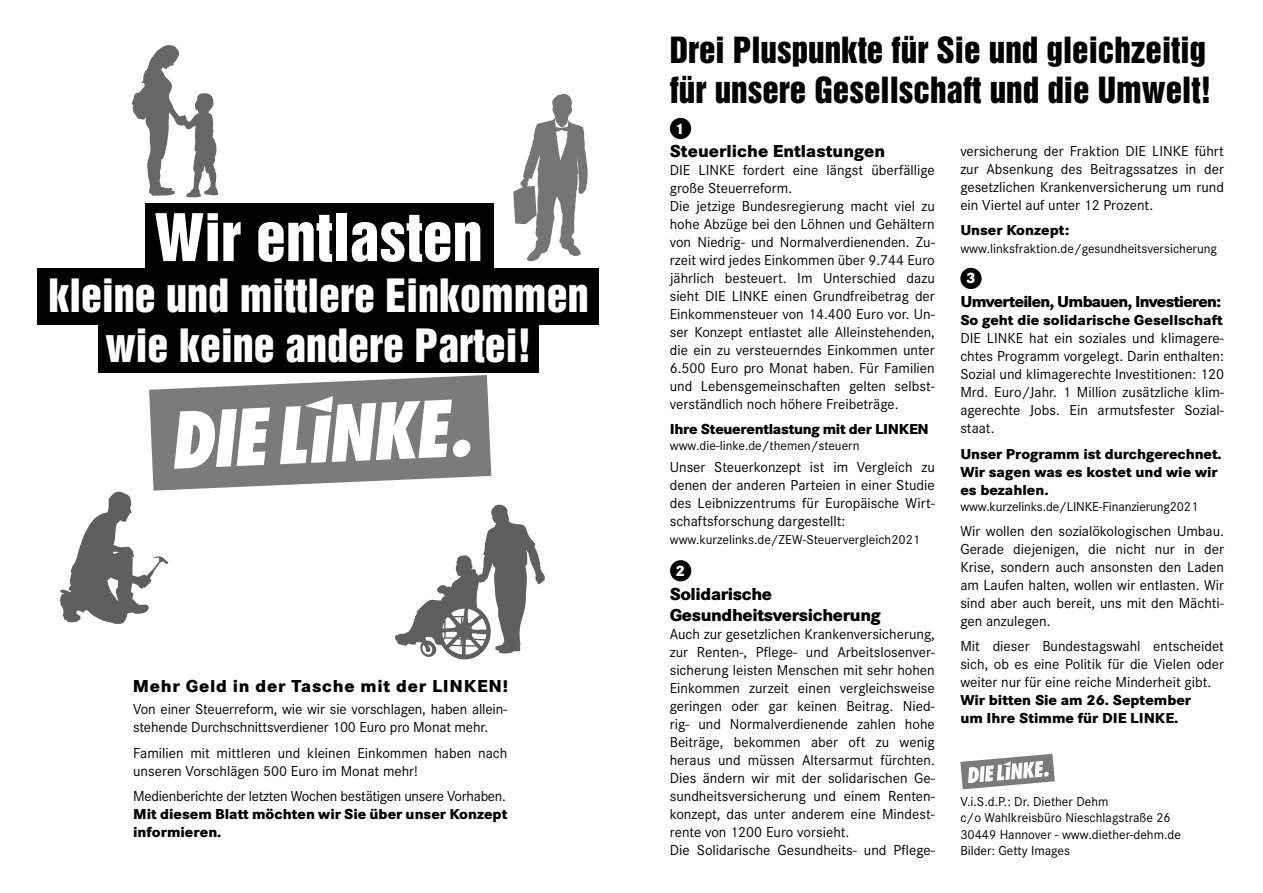
<style>
.page{position:relative;width:1263px;height:893px;background:#fff}
.page>*{position:absolute;margin:0;border:0;box-sizing:border-box;transform-origin:0 0}
.t1{font:60px "Helvetica Inserat";color:#fff}
.t2{font:42px/50.4px "Helvetica Inserat";color:#fff;text-align:center}
.t3{font:33px/39.6px "Helvetica Inserat";color:#000}
.t4{font:800 18px "Corporate S";letter-spacing:-.02em;color:#000}
.t5{font:800 18px "Corporate S";letter-spacing:.04em;color:#000}
.t6{font:800 18px "Corporate S";color:#000}
.t7{font:800 16.5px "Corporate S";letter-spacing:-.04em;color:#000}
.t8{font:800 15.6px "Corporate S";color:#fff}
.t9{font:15px/18px "Corporate S";color:#000;text-align:justify}
.t10{font:800 15px/18px "Corporate S";color:#000}
.t11{font:15px "Corporate S";letter-spacing:-.02em;color:#000}
.t12{font:800 15px "Corporate S";letter-spacing:-.02em;color:#000}
.t13{font:13.5px/16.2px "Corporate S";color:#000}
</style>
<div class="page">
<div style="left:670px;top:118px;width:21px;height:21px;background:#000;border-radius:50%"></div>
<div style="left:670px;top:560px;width:21px;height:21px;background:#000;border-radius:50%"></div>
<div style="left:960px;top:268px;width:21px;height:21px;background:#000;border-radius:50%"></div>
<svg style="left:960px;top:754px;width:95px;height:35px"></svg>
<img style="left:395px;top:504px;width:150px;height:156px">
<img style="left:59px;top:491px;width:110px;height:133px">
<div style="left:145px;top:203px;width:349px;height:68px;background:#000"></div>
<div style="left:37px;top:268px;width:561px;height:57px;background:#000"></div>
<div style="left:98px;top:318px;width:441px;height:55px;background:#000"></div>
<svg style="left:149px;top:375px;width:342px;height:116px"></svg>
<img style="left:514px;top:94px;width:74px;height:168px">
<img style="left:131px;top:45px;width:87px;height:153px">
<p class="t1" style="left:154px;top:202px;width:330px">Wir entlasten</p>
<p class="t2" style="left:48px;top:271px;width:542px">kleine und mittlere Einkommen wie keine andere Partei!</p>
<p class="t5" style="left:133px;top:676px;width:377px">Mehr Geld in der Tasche mit der LINKEN!</p>
<p class="t9" style="left:133px;top:701px;width:376px">Von einer Steuerreform, wie wir sie vorschlagen, haben allein&shy;stehende Durchschnittsverdiener 100 Euro pro Monat mehr.</p>
<p class="t9" style="left:133px;top:744px;width:376px">Familien mit mittleren und kleinen Einkommen haben nach unseren Vorschlägen 500 Euro im Monat mehr!</p>
<p class="t11" style="left:133px;top:787px;width:374px">Medienberichte der letzten Wochen bestätigen unsere Vorhaben.</p>
<p class="t10" style="left:133px;top:805px;width:376px">Mit diesem Blatt möchten wir Sie über unser Konzept informieren.</p>
<p class="t3" style="left:670px;top:31px;width:543px">Drei Pluspunkte für Sie und gleichzeitig für unsere Gesellschaft und die Umwelt!</p>
<p class="t8" style="left:675px;top:119px;width:11px">1</p>
<p class="t6" style="left:670px;top:140px;width:217px">Steuerliche Entlastungen</p>
<p class="t9" style="left:670px;top:161px;width:267px">DIE LINKE fordert eine längst überfällige große Steuerreform.</p>
<p class="t9" style="left:670px;top:197px;width:267px">Die jetzige Bundesregierung macht viel zu hohe Abzüge bei den Löhnen und Gehältern von Niedrig- und Normalverdienenden. Zu&shy;rzeit wird jedes Einkommen über 9.744 Euro jährlich besteuert. Im Unterschied dazu sieht DIE LINKE einen Grundfreibetrag der Einkommensteuer von 14.400 Euro vor. Un&shy;ser Konzept entlastet alle Alleinstehenden, die ein zu versteuerndes Einkommen unter 6.500 Euro pro Monat haben. Für Familien und Lebensgemeinschaften gelten selbst&shy;verständlich noch höhere Freibeträge.</p>
<p class="t12" style="left:670px;top:420px;width:261px">Ihre Steuerentlastung mit der LINKEN</p>
<p class="t13" style="left:670px;top:438px;width:191px">www.die-linke.de/themen/steuern</p>
<p class="t9" style="left:670px;top:458px;width:267px">Unser Steuerkonzept ist im Vergleich zu denen der anderen Parteien in einer Studie des Leibnizzentrums für Europäische Wirt&shy;schaftsforschung dargestellt:</p>
<p class="t13" style="left:670px;top:531px;width:252px">www.kurzelinks.de/ZEW-Steuervergleich2021</p>
<p class="t8" style="left:675px;top:561px;width:11px">2</p>
<p class="t4" style="left:670px;top:583px;width:104px">Solidarische</p>
<p class="t4" style="left:670px;top:605px;width:212px">Gesundheitsversicherung</p>
<p class="t9" style="left:670px;top:625px;width:267px">Auch zur gesetzlichen Krankenversicherung, zur Renten-, Pflege- und Arbeitslosenver&shy;sicherung leisten Menschen mit sehr hohen Einkommen zurzeit einen vergleichsweise geringen oder gar keinen Beitrag. Nied&shy;rig- und Normalverdienende zahlen hohe Beiträge, bekommen aber oft zu wenig heraus und müssen Altersarmut fürchten.<br>Dies ändern wir mit der solidarischen Ge&shy;sundheitsversicherung und einem Renten&shy;konzept, das unter anderem eine Mindest&shy;rente von 1200 Euro vorsieht.</p>
<p class="t9" style="left:670px;top:841px;width:267px">Die Solidarische Gesundheits- und Pflege-</p>
<p class="t9" style="left:960px;top:142px;width:265px">versicherung der Fraktion DIE LINKE führt zur Absenkung des Beitragssatzes in der gesetzlichen Krankenversicherung um rund ein Viertel auf unter 12 Prozent.</p>
<p class="t10" style="left:960px;top:221px;width:110px">Unser Konzept:</p>
<p class="t13" style="left:960px;top:241px;width:258px">www.linksfraktion.de/gesundheitsversicherung</p>
<p class="t8" style="left:966px;top:269px;width:11px">3</p>
<p class="t7" style="left:960px;top:292px;width:262px">Umverteilen, Umbauen, Investieren:</p>
<p class="t10" style="left:960px;top:311px;width:264px">So geht die solidarische Gesellschaft</p>
<p class="t9" style="left:960px;top:329px;width:265px">DIE LINKE hat ein soziales und klimagere&shy;chtes Programm vorgelegt. Darin enthalten:<br>Sozial und klimagerechte Investitionen: 120<br>Mrd. Euro/Jahr. 1 Million zusätzliche klim&shy;agerechte Jobs. Ein armutsfester Sozial&shy;staat.</p>
<p class="t10" style="left:960px;top:445px;width:263px">Unser Programm ist durchgerechnet.<br>Wir sagen was es kostet und wie wir es bezahlen.</p>
<p class="t13" style="left:960px;top:498px;width:239px">www.kurzelinks.de/LINKE-Finanzierung2021</p>
<p class="t9" style="left:960px;top:522px;width:265px">Wir wollen den sozialökologischen Umbau.<br>Gerade diejenigen, die nicht nur in der Krise, sondern auch ansonsten den Laden am Laufen halten, wollen wir entlasten. Wir sind aber auch bereit, uns mit den Mächti&shy;gen anzulegen.</p>
<p class="t9" style="left:960px;top:637px;width:265px">Mit dieser Bundestagswahl entscheidet sich, ob es eine Politik für die Vielen oder weiter nur für eine reiche Minderheit gibt.</p>
<p class="t10" style="left:960px;top:691px;width:232px">Wir bitten Sie am 26. September</p>
<p class="t10" style="left:960px;top:709px;width:220px">um Ihre Stimme für DIE LINKE.</p>
<p class="t13" style="left:960px;top:794px;width:212px">V.i.S.d.P.: Dr. Diether Dehm<br>c/o Wahlkreisbüro Nieschlagstraße 26</p>
<p class="t13" style="left:960px;top:826px;width:222px">30449 Hannover - www.diether-dehm.de<br>Bilder: Getty Images</p>
</div>
